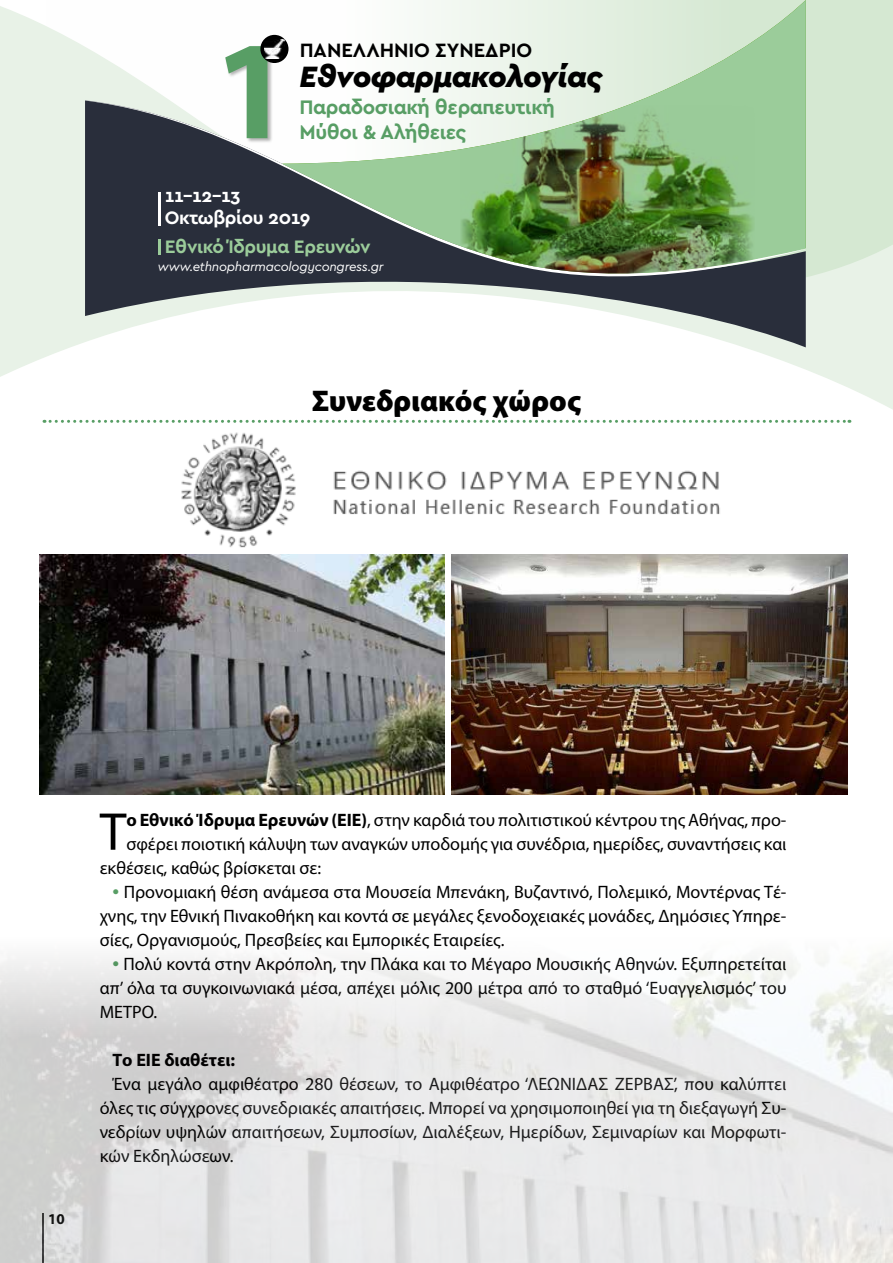
<style>
.page{position:relative;width:893px;height:1263px;background:#fff}
.page>*{position:absolute;margin:0;border:0;box-sizing:border-box;transform-origin:0 0}
.t1{font:53.55px "Myriad Pro";color:#000}
.t2{font:italic 900 30.75px "Cera GR";letter-spacing:-.02em;color:#000}
.t3{font:900 30px "Myriad Pro";color:#000}
.t4{font:700 20.55px/24.6px "Cera GR";letter-spacing:-.02em;color:#589e65}
.t5{font:700 20.25px "Cera GR";color:#000}
.t6{font:700 18.9px/21.6px "Cera GR";letter-spacing:-.02em;color:#fff}
.t7{font:700 18.9px "Cera GR";letter-spacing:-.02em;color:#9bcc9a}
.t8{font:18px/24px "Myriad Pro";color:#000;text-align:justify}
.t9{font:700 18px "Myriad Pro";color:#000}
.t10{font:700 15px "Myriad Pro";color:#000}
.t11{font:italic 13.2px "Cera GR";letter-spacing:-.02em;color:#fff}
.s1{font-weight:700}
.s2{font-size:24px;color:#589e65}
</style>
<div class="page">
<svg style="left:0;top:0;width:893px;height:409px"></svg>
<svg style="left:892px;top:2px;width:1px;height:408px"></svg>
<svg style="left:85px;top:288px;width:721px;height:59px"></svg>
<svg style="left:85px;top:100px;width:721px;height:188px;background:#3d424d"></svg>
<div style="left:225px;top:45px;width:48px;height:99px;background:#000;opacity:.3"></div>
<svg style="left:225px;top:46px;width:42px;height:92px"></svg>
<svg style="left:260px;top:35px;width:28px;height:28px"></svg>
<img style="left:265px;top:40px;width:17px;height:18px">
<hr style="left:158px;top:240px;width:3px;height:15px;background:#9bcc9a">
<hr style="left:158px;top:192px;width:3px;height:33px;background:#fff">
<svg style="left:282px;top:0;width:524px;height:286px"></svg>
<img style="left:460px;top:105px;width:295px;height:170px">
<img style="left:39px;top:555px;width:406px;height:240px">
<img style="left:452px;top:555px;width:395px;height:240px">
<img style="left:181px;top:432px;width:539px;height:116px">
<img style="left:0;top:957px;width:893px;height:306px">
<svg style="left:44px;top:420px;width:806px;height:3px"></svg>
<p class="t5" style="left:300px;top:39px;width:234px">ΠΑΝΕΛΛΗΝΙΟ ΣΥΝΕΔΡΙΟ</p>
<h2 class="t2" style="left:299px;top:59px;width:305px">Εθνοφαρμακολογίας</h2>
<p class="t4" style="left:299px;top:95px;width:257px">Παραδοσιακή θεραπευτική<br>Μύθοι &amp; Αλήθειες</p>
<p class="t6" style="left:165px;top:185px;width:147px">11-12-13<br>Οκτωβρίου 2019</p>
<p class="t11" style="left:158px;top:260px;width:227px">www.ethnopharmacologycongress.gr</p>
<p class="t7" style="left:165px;top:236px;width:207px">Εθνικό Ίδρυμα Ερευνών</p>
<h3 class="t3" style="left:312px;top:381px;width:271px">Συνεδριακός χώρος</h3>
<p class="t10" style="left:48px;top:1210px;width:18px">10</p>
<h1 class="t1" style="left:100px;top:799px;width:28px">Τ</h1>
<p class="t8" style="left:126px;top:807px;width:662px"><span class="s1">ο Εθνικό Ίδρυμα Ερευνών (ΕΙΕ)</span>, στην καρδιά του πολιτιστικού κέντρου της Αθήνας, προ-</p>
<p class="t8" style="left:126px;top:831px;width:662px">σφέρει ποιοτική κάλυψη των αναγκών υποδομής για συνέδρια, ημερίδες, συναντήσεις και</p>
<p class="t8" style="left:100px;top:855px;width:223px">εκθέσεις, καθώς βρίσκεται σε:</p>
<p class="t8" style="left:100px;top:879px;width:688px;text-indent:13px"><span class="s2">•</span> Προνομιακή θέση ανάμεσα στα Μουσεία Μπενάκη, Βυζαντινό, Πολεμικό, Μοντέρνας Τέ&shy;χνης, την Εθνική Πινακοθήκη και κοντά σε μεγάλες ξενοδοχειακές μονάδες, Δημόσιες Υπηρε&shy;σίες, Οργανισμούς, Πρεσβείες και Εμπορικές Εταιρείες.</p>
<p class="t8" style="left:100px;top:951px;width:688px;text-indent:13px"><span class="s2">•</span> Πολύ κοντά στην Ακρόπολη, την Πλάκα και το Μέγαρο Μουσικής Αθηνών. Εξυπηρετείται απ’ όλα τα συγκοινωνιακά μέσα, απέχει μόλις 200 μέτρα από το σταθμό ‘Ευαγγελισμός’ του ΜΕΤΡΟ.</p>
<p class="t9" style="left:112px;top:1048px;width:124px">Το ΕΙΕ διαθέτει:</p>
<p class="t8" style="left:100px;top:1071px;width:688px;text-indent:13px">Ένα μεγάλο αμφιθέατρο 280 θέσεων, το Αμφιθέατρο ‘ΛΕΩΝΙΔΑΣ ΖΕΡΒΑΣ’, που καλύπτει όλες τις σύγχρονες συνεδριακές απαιτήσεις. Μπορεί να χρησιμοποιηθεί για τη διεξαγωγή Συ&shy;νεδρίων υψηλών απαιτήσεων, Συμποσίων, Διαλέξεων, Ημερίδων, Σεμιναρίων και Μορφωτι&shy;κών Εκδηλώσεων.</p>
</div>
